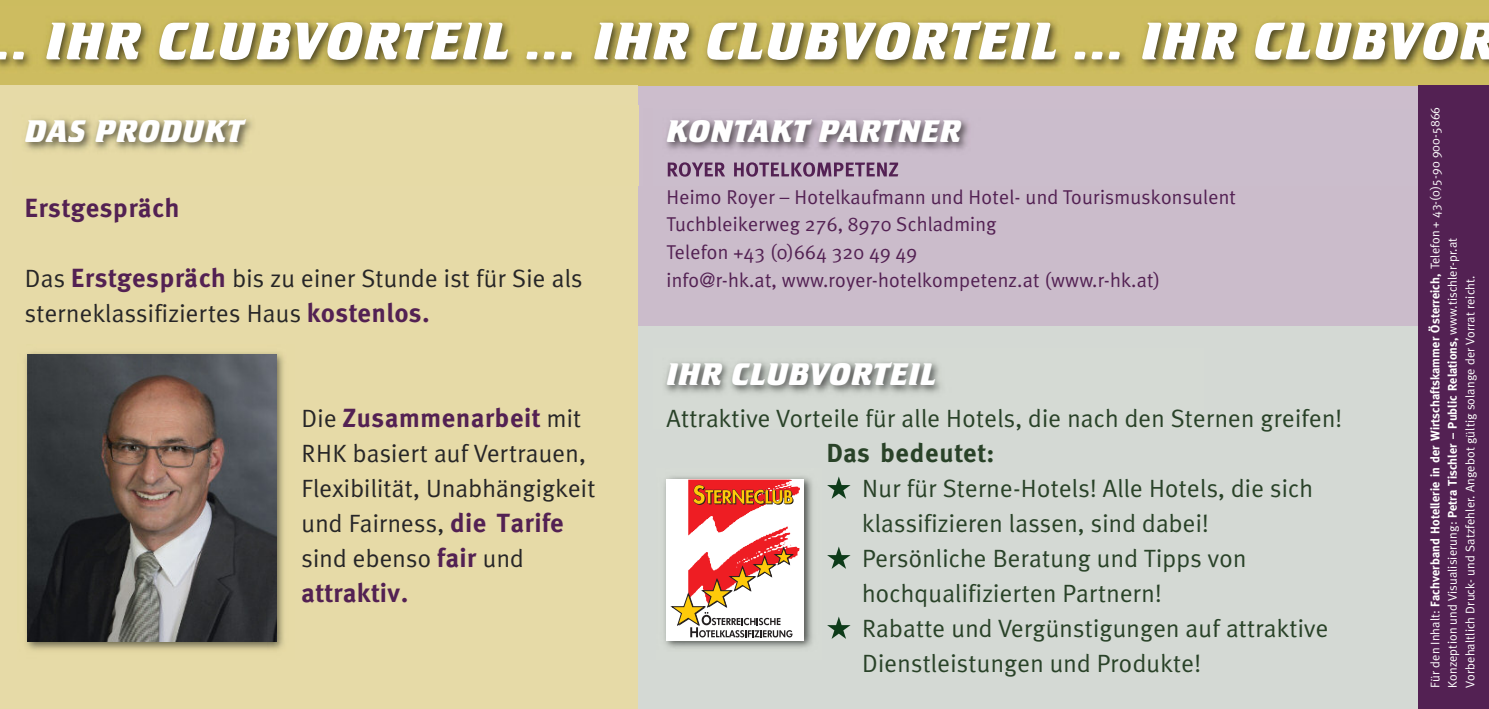
<style>
.page{position:relative;width:1489px;height:709px;background:#fff}
.page>*{position:absolute;margin:0;border:0;box-sizing:border-box;transform-origin:0 0}
.t1{font:55px "Crillee Bold Italic Plain";letter-spacing:.025em;color:#fff}
.t2{font:32.5px "Crillee Bold Italic Plain";letter-spacing:.015em;color:#fff}
.t3{font:700 26.25px "Meta";letter-spacing:.035em;color:#532153}
.t4{font:700 26.25px "Meta";letter-spacing:.035em;color:#294228}
.t5{font:25px/35px "Meta Plus Normal";letter-spacing:.01em;color:#294228}
.t6{font:25px/35px "Meta Plus Normal";letter-spacing:.01em;color:#272627}
.t7{font:20px/27.5px "Meta Plus Normal";letter-spacing:.01em;color:#532153}
.t8{font:12.5px/17.5px "Meta Plus Normal";letter-spacing:.01em;color:#fff}
.t9{font:700 12.5px "Meta";letter-spacing:.01em;color:#fff}
.s1{font-family:"Meta";font-weight:700;font-size:26.25px;color:#532153}
.s2{font-family:"Meta Plus Normal";font-weight:400;font-size:25px;color:#272627}
.s3{font-family:"Meta Plus Normal";font-weight:400}
.s4{font-family:"Meta";font-weight:700}
</style>
<div class="page">
<div style="left:631px;top:85px;width:793px;height:248px;background:#cbbccb"></div>
<div style="left:0;top:0;width:1488px;height:85px;background:#ccbc5f"></div>
<img style="left:638px;top:85px;width:779px;height:21px">
<img style="left:0;top:20px;width:1488px;height:49px">
<div style="left:638px;top:326px;width:793px;height:383px;background:#d4d9d4"></div>
<img style="left:666px;top:118px;width:303px;height:59px">
<img style="left:667px;top:162px;width:207px;height:15px">
<img style="left:664px;top:361px;width:277px;height:33px">
<svg style="left:827px;top:476px;width:23px;height:23px"></svg>
<svg style="left:827px;top:546px;width:23px;height:23px"></svg>
<svg style="left:827px;top:616px;width:23px;height:23px"></svg>
<img style="left:664px;top:476px;width:149px;height:172px">
<div style="left:666px;top:480px;width:137px;height:161px;background:#fff"></div>
<svg style="left:671px;top:480px;width:129px;height:157px"></svg>
<div style="left:1417px;top:85px;width:71px;height:624px;background:#532153"></div>
<div style="left:0;top:85px;width:638px;height:624px;background:#e6daa7"></div>
<img style="left:638px;top:109px;width:1px;height:77px">
<img style="left:25px;top:118px;width:227px;height:33px">
<img style="left:26px;top:352px;width:258px;height:298px">
<img style="left:28px;top:354px;width:248px;height:288px">
<h1 class="t1" style="left:-4px;top:23px;width:1501px">.. IHR CLUBVORTEIL ... IHR CLUBVORTEIL ... IHR CLUBVOR</h1>
<h2 class="t2" style="left:25px;top:120px;width:220px">DAS PRODUKT</h2>
<p class="t3" style="left:25px;top:193px;width:156px">Erstgespräch</p>
<p class="t6" style="left:25px;top:261px;width:559px">Das <span class="s1">Erstgespräch</span> bis zu einer Stunde ist für Sie als sterneklassifiziertes Haus <span class="s1">kostenlos.</span></p>
<p class="t3" style="left:301px;top:403px;width:281px"><span class="s2">Die</span> Zusammenarbeit <span class="s2">mit</span></p>
<p class="t6" style="left:301px;top:436px;width:295px">RHK basiert auf Vertrauen,<br>Flexibilität, Unabhängigkeit und Fairness, <span class="s1">die Tarife </span>sind ebenso <span class="s1">fair</span> und</p>
<p class="t3" style="left:301px;top:578px;width:108px">attraktiv.</p>
<h2 class="t2" style="left:666px;top:120px;width:296px">KONTAKT PARTNER</h2>
<p class="t7" style="left:666px;top:183px;width:571px">Heimo Royer – Hotelkaufmann und Hotel- und Tourismuskonsulent Tuchbleikerweg 276, 8970 Schladming<br>Telefon +43 (0)664 320 49 49<br>info@r-hk.at, www.royer-hotelkompetenz.at (www.r-hk.at)</p>
<h2 class="t2" style="left:666px;top:363px;width:271px">IHR CLUBVORTEIL</h2>
<p class="t5" style="left:666px;top:401px;width:677px">Attraktive Vorteile für alle Hotels, die nach den Sternen greifen!</p>
<p class="t4" style="left:826px;top:438px;width:169px">Das bedeutet:</p>
<p class="t5" style="left:862px;top:471px;width:468px">Nur für Sterne-Hotels! Alle Hotels, die sich klassifizieren lassen, sind dabei!<br>Persönliche Beratung und Tipps von hochqualifizierten Partnern!<br>Rabatte und Vergünstigungen auf attraktive Dienstleistungen und Produkte!</p>
<p class="t9" style="left:1427px;top:687px;width:582px;rotate:-90deg"><span class="s3">Für den Inhalt:</span> Fachverband Hotellerie in der Wirtschaftskammer Österreich, <span class="s3">Telefon + 43-(0)5-90 900-5866</span></p>
<p class="t8" style="left:1443px;top:687px;width:451px;rotate:-90deg">Konzeption und Visualisierung: <span class="s4">Petra Tischler – Public Relations,</span> www.tischler-pr.at<br>Vorbehaltlich Druck- und Satzfehler. Angebot gültig solange der Vorrat reicht.</p>
</div>
